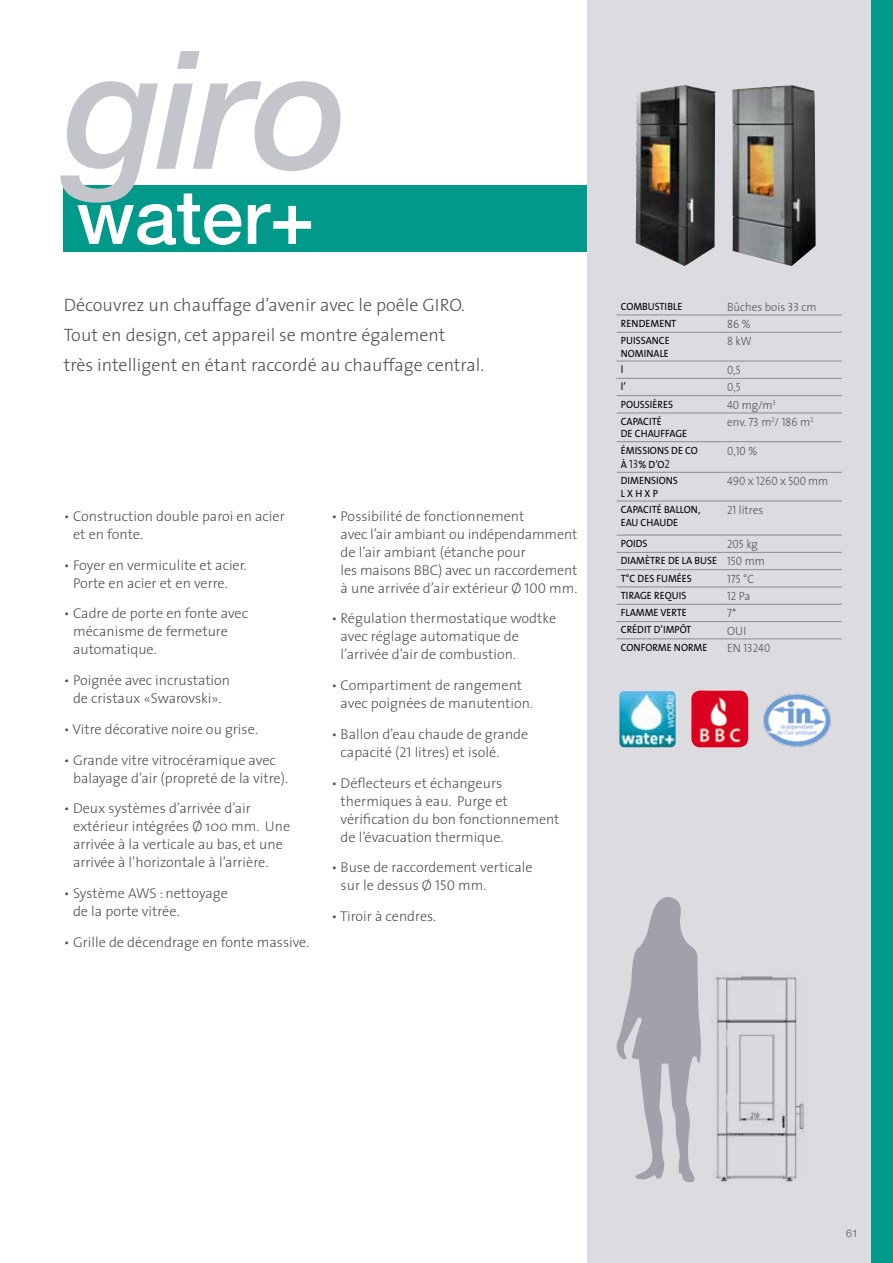
<style>
.page{position:relative;width:893px;height:1263px;background:#fff}
.page>*{position:absolute;margin:0;border:0;box-sizing:border-box;transform-origin:0 0}
.t1{font:italic 500 165px "Helvetica Neue";color:#c4c4cb}
.t2{font:500 75px "Helvetica Neue";color:#fff}
.t3{font:300 18px/30px "The Sans";color:#52515a}
.t4{font:300 14.25px/18px "The Sans";color:#52515a}
.t5{font:12px "The Sans Light Caps";color:#52515a;scale:.9 1}
.t6{font:300 12px "The Sans";color:#52515a;scale:.95 1}
.t7{font:10.5px/12.6px "The Sans Caps";color:#000;scale:.95 1}
.t8{font:10.5px "The Sans";color:#000;scale:.95 1}
.t9{font:300 10.5px "Helvetica Neue";color:#52515a}
.s1{font-family:"The Sans Light Caps";font-weight:400}
.s2{font-family:"The Sans";font-weight:300}
.s3{font-family:"The Sans Caps"}
.s4{font-family:"The Sans Light Caps";font-size:12px}
.s5{font-family:"The Sans Light Caps";font-size:12px;color:#52515a}
.s6{font-family:"The Sans";font-weight:300;font-size:12px;color:#52515a}
</style>
<div class="page">
<div style="left:587px;top:0;width:306px;height:1263px;background:#dbdbe0"></div>
<div style="left:872px;top:0;width:21px;height:1263px;background:#00998a"></div>
<hr style="left:617px;top:315px;width:106px;height:1px;background:#8b8a94">
<hr style="left:723px;top:315px;width:119px;height:1px;background:#8b8a94">
<hr style="left:617px;top:332px;width:106px;height:1px;background:#8b8a94">
<hr style="left:723px;top:332px;width:119px;height:1px;background:#8b8a94">
<hr style="left:617px;top:361px;width:106px;height:1px;background:#8b8a94">
<hr style="left:723px;top:361px;width:119px;height:1px;background:#8b8a94">
<hr style="left:617px;top:378px;width:106px;height:1px;background:#8b8a94">
<hr style="left:723px;top:378px;width:119px;height:1px;background:#8b8a94">
<hr style="left:617px;top:395px;width:106px;height:1px;background:#8b8a94">
<hr style="left:723px;top:395px;width:119px;height:1px;background:#8b8a94">
<hr style="left:617px;top:413px;width:106px;height:1px;background:#8b8a94">
<hr style="left:723px;top:413px;width:119px;height:1px;background:#8b8a94">
<hr style="left:617px;top:441px;width:106px;height:1px;background:#8b8a94">
<hr style="left:723px;top:441px;width:119px;height:1px;background:#8b8a94">
<hr style="left:617px;top:472px;width:106px;height:1px;background:#8b8a94">
<hr style="left:723px;top:472px;width:119px;height:1px;background:#8b8a94">
<hr style="left:617px;top:501px;width:106px;height:1px;background:#8b8a94">
<hr style="left:723px;top:501px;width:119px;height:1px;background:#8b8a94">
<hr style="left:617px;top:535px;width:106px;height:1px;background:#8b8a94">
<hr style="left:723px;top:535px;width:119px;height:1px;background:#8b8a94">
<hr style="left:617px;top:552px;width:106px;height:1px;background:#8b8a94">
<hr style="left:723px;top:552px;width:119px;height:1px;background:#8b8a94">
<hr style="left:617px;top:569px;width:106px;height:1px;background:#8b8a94">
<hr style="left:723px;top:569px;width:119px;height:1px;background:#8b8a94">
<hr style="left:617px;top:587px;width:106px;height:1px;background:#8b8a94">
<hr style="left:723px;top:587px;width:119px;height:1px;background:#8b8a94">
<hr style="left:617px;top:604px;width:106px;height:1px;background:#8b8a94">
<hr style="left:723px;top:604px;width:119px;height:1px;background:#8b8a94">
<hr style="left:617px;top:621px;width:106px;height:1px;background:#8b8a94">
<hr style="left:723px;top:621px;width:119px;height:1px;background:#8b8a94">
<hr style="left:617px;top:638px;width:106px;height:1px;background:#8b8a94">
<hr style="left:723px;top:638px;width:119px;height:1px;background:#8b8a94">
<img style="left:691px;top:690px;width:57px;height:57px">
<svg style="left:616px;top:897px;width:85px;height:285px"></svg>
<div style="left:64px;top:185px;width:523px;height:67px;background:#00998a"></div>
<img style="left:636px;top:85px;width:80px;height:181px">
<img style="left:732px;top:85px;width:84px;height:181px">
<img style="left:712px;top:976px;width:92px;height:205px">
<img style="left:763px;top:693px;width:68px;height:54px">
<img style="left:619px;top:691px;width:57px;height:56px">
<h1 class="t1" style="left:64px;top:13px;width:288px">giro</h1>
<h2 class="t2" style="left:77px;top:172px;width:240px">water+</h2>
<p class="t3" style="left:64px;top:289px;width:422px">Découvrez un chauffage d’avenir avec le poêle GIRO.<br>Tout en design, cet appareil se montre également<br>très intelligent en étant raccordé au chauffage central.</p>
<p class="t4" style="left:73px;top:506px;width:213px;text-indent:-9px">• Construction double paroi en acier et en fonte.</p>
<p class="t4" style="left:73px;top:555px;width:175px;text-indent:-9px">• Foyer en vermiculite et acier.<br>Porte en acier et en verre.</p>
<p class="t4" style="left:73px;top:604px;width:176px;text-indent:-9px">• Cadre de porte en fonte avec mécanisme de fermeture automatique.</p>
<p class="t4" style="left:64px;top:671px;width:168px;text-align:center">• Poignée avec incrustation de cristaux «Swarovski».</p>
<p class="t4" style="left:64px;top:719px;width:196px">• Vitre décorative noire ou grise.</p>
<p class="t4" style="left:73px;top:750px;width:216px;text-indent:-9px">• Grande vitre vitrocéramique avec balayage d’air (propreté de la vitre).</p>
<p class="t4" style="left:73px;top:799px;width:219px;text-indent:-9px">• Deux systèmes d’arrivée d’air extérieur intégrées Ø 100 mm. Une arrivée à la verticale au bas, et une arrivée à l’horizontale à l’arrière.</p>
<p class="t4" style="left:73px;top:884px;width:156px;text-indent:-9px">• Système AWS : nettoyage de la porte vitrée.</p>
<p class="t4" style="left:64px;top:932px;width:247px">• Grille de décendrage en fonte massive.</p>
<p class="t4" style="left:341px;top:506px;width:238px;text-indent:-9px">• Possibilité de fonctionnement<br>avec l’air ambiant ou indépendamment de l’air ambiant (étanche pour<br>les maisons BBC) avec un raccordement à une arrivée d’air extérieur Ø <span class="s1">100</span> mm.</p>
<p class="t4" style="left:341px;top:609px;width:217px;text-indent:-9px">• Régulation thermostatique wodtke avec réglage automatique de l’arrivée d’air de combustion.</p>
<p class="t4" style="left:341px;top:676px;width:194px;text-indent:-9px">• Compartiment de rangement avec poignées de manutention.</p>
<p class="t4" style="left:341px;top:725px;width:189px;text-indent:-9px">• Ballon d’eau chaude de grande capacité (<span class="s1">21</span> litres) et isolé.</p>
<p class="t4" style="left:341px;top:773px;width:220px;text-indent:-9px">• Déflecteurs et échangeurs thermiques à eau. Purge et vérification du bon fonctionnement de l’évacuation thermique.</p>
<p class="t4" style="left:341px;top:858px;width:193px;text-indent:-9px">• Buse de raccordement verticale sur le dessus Ø <span class="s1">150</span> mm.</p>
<p class="t4" style="left:331px;top:907px;width:106px">• Tiroir à cendres.</p>
<p class="t7" style="left:621px;top:299px;width:66px">COMBUSTIBLE</p>
<p class="t6" style="left:727px;top:297px;width:96px">Bûches bois <span class="s1">33</span> cm</p>
<p class="t7" style="left:621px;top:317px;width:60px">RENDEMENT</p>
<p class="t5" style="left:727px;top:314px;width:28px">86 <span class="s2">%</span></p>
<p class="t7" style="left:621px;top:334px;width:53px">PUISSANCE</p>
<p class="t8" style="left:621px;top:344px;width:52px">NOMINALE</p>
<p class="t6" style="left:727px;top:331px;width:27px"><span class="s1">8</span> kW</p>
<p class="t8" style="left:621px;top:361px;width:4px">l</p>
<p class="t5" style="left:727px;top:360px;width:17px">0<span class="s2">,</span>5</p>
<p class="t8" style="left:621px;top:378px;width:7px">l<span class="s3">’</span></p>
<p class="t5" style="left:727px;top:377px;width:17px">0<span class="s2">,</span>5</p>
<p class="t7" style="left:621px;top:397px;width:57px">POUSSIÈRES</p>
<p class="t6" style="left:727px;top:395px;width:53px"><span class="s1">40</span> mg/m<sup>3</sup></p>
<p class="t7" style="left:621px;top:415px;width:71px">CAPACITÉ<br>DE CHAUFFAGE</p>
<p class="t6" style="left:727px;top:412px;width:92px">env. <span class="s1">73</span> m<sup>2</sup>/ <span class="s1">186</span> m<sup>2</sup></p>
<p class="t7" style="left:621px;top:443px;width:82px;line-height:14.4px">ÉMISSIONS DE CO<br>À <span class="s4">13</span>% D’O<span class="s4">2</span></p>
<p class="t5" style="left:727px;top:441px;width:35px">0<span class="s2">,</span>10 <span class="s2">%</span></p>
<p class="t7" style="left:621px;top:474px;width:62px">DIMENSIONS<br>LXHXP</p>
<p class="t5" style="left:727px;top:471px;width:114px">490 x 1260 x 500 <span class="s2">mm</span></p>
<p class="t7" style="left:621px;top:503px;width:85px">CAPACITÉ BALLON,<br>EAU CHAUDE</p>
<p class="t6" style="left:727px;top:500px;width:40px"><span class="s1">21</span> litres</p>
<p class="t7" style="left:621px;top:537px;width:30px">POIDS</p>
<p class="t5" style="left:727px;top:534px;width:36px">205 <span class="s2">kg</span></p>
<p class="t7" style="left:621px;top:552px;width:153px;line-height:17.2px">DIAMÈTRE DE LA BUSE <span class="s5">150</span> <span class="s6">mm<br></span>T°C DES FUMÉES</p>
<p class="t5" style="left:727px;top:569px;width:32px">175 <span class="s2">°C</span></p>
<p class="t7" style="left:621px;top:589px;width:71px">TIRAGE REQUIS</p>
<p class="t5" style="left:727px;top:586px;width:27px">12 <span class="s2">Pa</span></p>
<p class="t7" style="left:621px;top:606px;width:71px">FLAMME VERTE</p>
<p class="t5" style="left:727px;top:603px;width:12px">7<span class="s2">*</span></p>
<p class="t7" style="left:621px;top:623px;width:76px">CRÉDIT D’IMPÔT</p>
<p class="t6" style="left:727px;top:621px;width:22px">OUI</p>
<p class="t7" style="left:621px;top:641px;width:93px">CONFORME NORME</p>
<p class="t5" style="left:727px;top:638px;width:50px"><span class="s2">EN</span> 13240</p>
<p class="t9" style="left:846px;top:1227px;width:13px">61</p>
</div>
